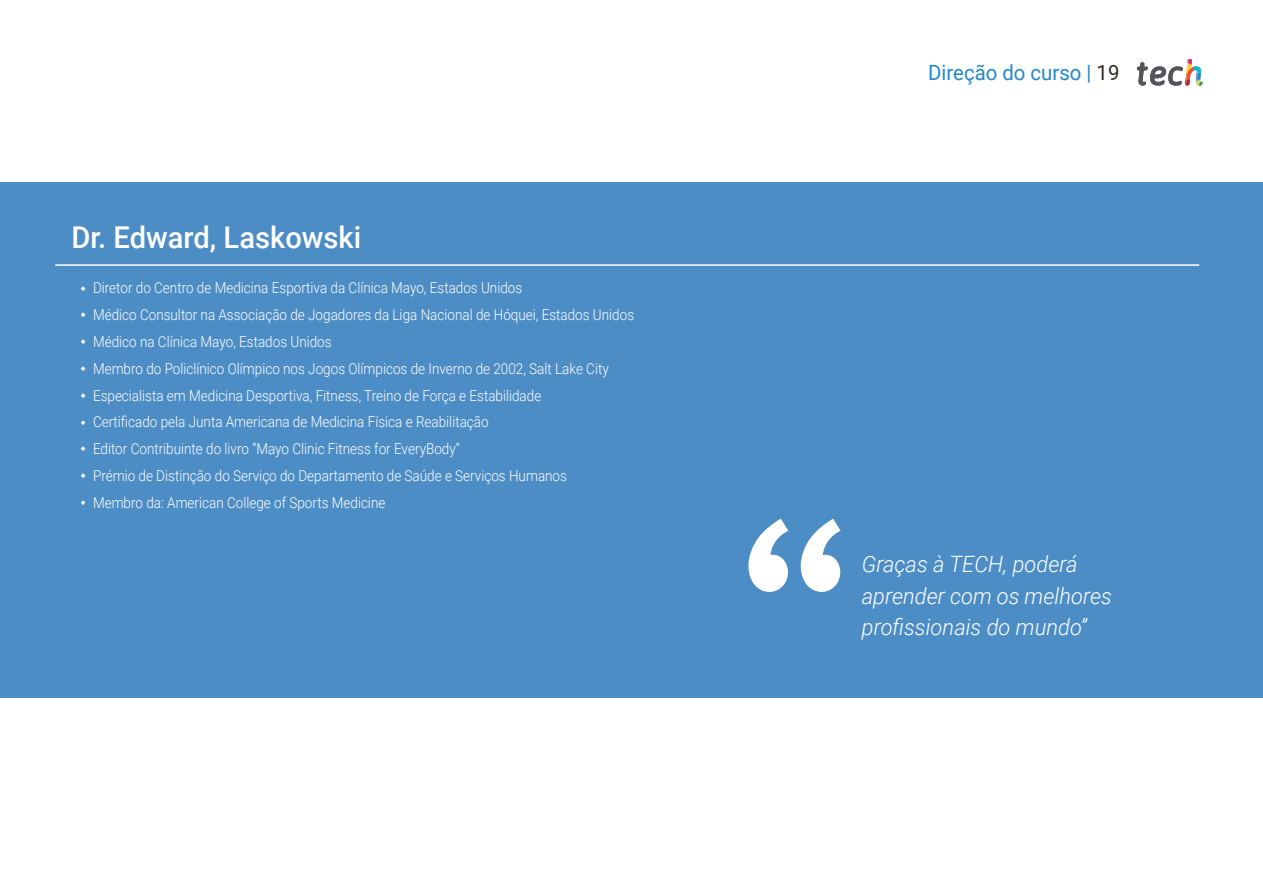
<style>
.page{position:relative;width:1263px;height:893px;background:#fff}
.page>*{position:absolute;margin:0;border:0;box-sizing:border-box;transform-origin:0 0}
.t1{font:500 30px "Roboto";color:#fff}
.t2{font:italic 300 22.5px/31.5px "Roboto";color:#fff}
.t3{font:21px "Roboto";color:#2488c9}
.t4{font:300 15px/26.7px "Roboto";color:#fff;scale:.9 1}
.s1{color:#312e20}
</style>
<div class="page">
<div style="left:0;top:182px;width:1263px;height:516px;background:#4d8dc6"></div>
<hr style="left:55px;top:264px;width:1144px;height:2px;background:#fff">
<svg style="left:1137px;top:59px;width:65px;height:27px"></svg>
<svg style="left:748px;top:519px;width:92px;height:73px"></svg>
<h1 class="t1" style="left:71px;top:216px;width:291px">Dr. Edward, Laskowski</h1>
<p class="t4" style="left:93px;top:274px;width:603px">Diretor do Centro de Medicina Esportiva da Clínica Mayo, Estados Unidos<br>Médico Consultor na Associação de Jogadores da Liga Nacional de Hóquei, Estados Unidos Médico na Clínica Mayo, Estados Unidos<br>Membro do Policlínico Olímpico nos Jogos Olímpicos de Inverno de 2002, Salt Lake City Especialista em Medicina Desportiva, Fitness, Treino de Força e Estabilidade<br>Certificado pela Junta Americana de Medicina Física e Reabilitação<br>Editor Contribuinte do livro “Mayo Clinic Fitness for EveryBody”<br>Prémio de Distinção do Serviço do Departamento de Saúde e Serviços Humanos<br>Membro da: American College of Sports Medicine</p>
<h3 class="t3" style="left:928px;top:57px;width:193px">Direção do curso | <span class="s1">19</span></h3>
<h2 class="t2" style="left:862px;top:548px;width:252px">Graças à TECH, poderá aprender com os melhores profissionais do mundo”</h2>
</div>
